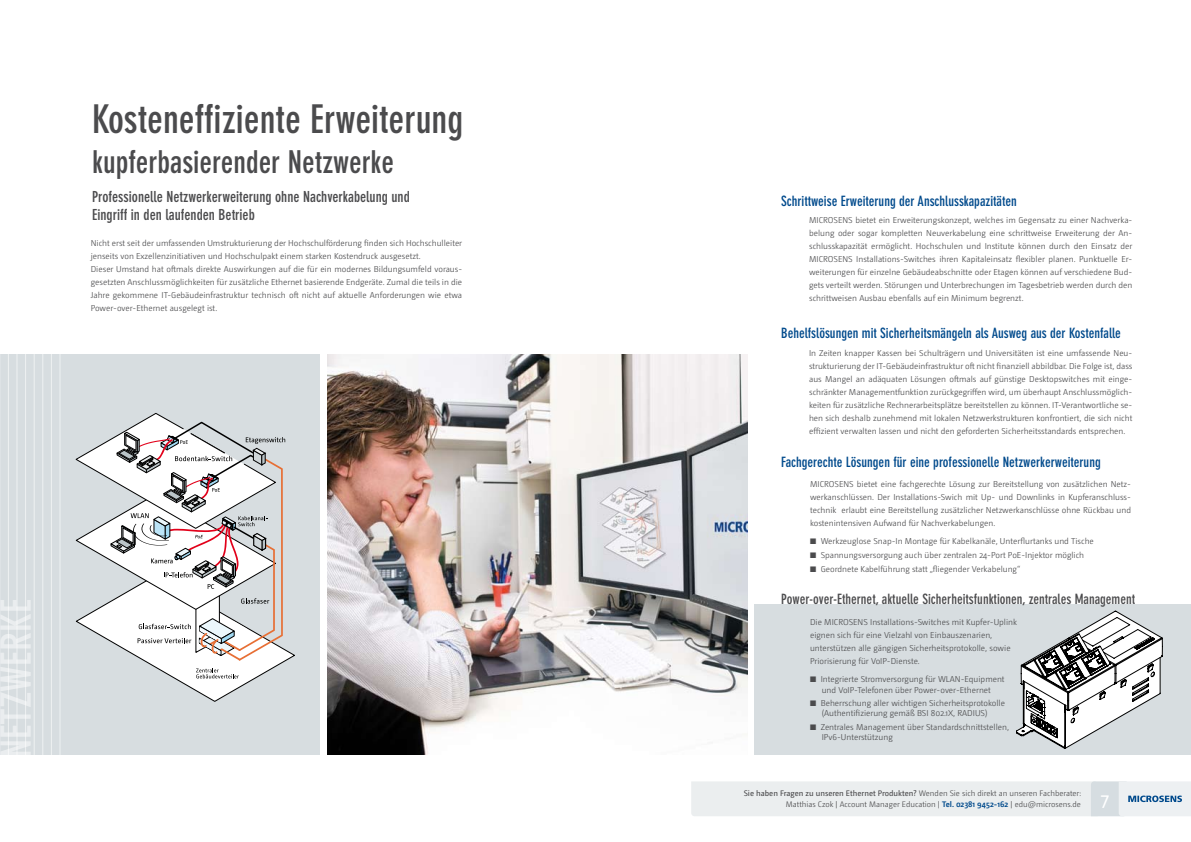
<style>
.page{position:relative;width:1191px;height:842px;background:#fff}
.page>*{position:absolute;margin:0;border:0;box-sizing:border-box;transform-origin:0 0}
.t1{font:700 condensed 39px "DIN Neuzeit Grotesk";color:#4b4b4d}
.t2{font:700 condensed 31px "DIN Neuzeit Grotesk";color:#4b4b4d}
.t3{font:18px "Camingo";color:#fff}
.t4{font:700 condensed 15px/18px "DIN Neuzeit Grotesk";color:#4b4b4d}
.t5{font:700 condensed 14px "DIN Neuzeit Grotesk";color:#004a8c}
.t6{font:700 condensed 14px "DIN Neuzeit Grotesk";color:#4b4b4d}
.t7{font:300 8.5px/13px "Camingo";color:#4b4b4d}
.t8{font:300 8px/11px "Camingo";color:#4b4b4d;text-align:right}
.s1{font-weight:400}
.s2{font-weight:600;color:#004a8c}
</style>
<div class="page">
<div style="left:0;top:354px;width:320px;height:401px;background:#d7dde0"></div>
<div style="left:754px;top:604px;width:437px;height:151px;background:#d7dde0"></div>
<hr style="left:34px;top:247px;width:1px;height:595px;background:#fff">
<hr style="left:0;top:247px;width:1px;height:595px;background:#fff">
<hr style="left:42px;top:247px;width:1px;height:595px;background:#fff">
<hr style="left:8px;top:247px;width:1px;height:595px;background:#fff">
<hr style="left:51px;top:247px;width:1px;height:595px;background:#fff">
<hr style="left:17px;top:247px;width:1px;height:595px;background:#fff">
<hr style="left:60px;top:247px;width:1px;height:595px;background:#fff">
<hr style="left:25px;top:247px;width:1px;height:595px;background:#fff">
<svg style="left:691px;top:781px;width:500px;height:35px;background:#e7ebed"></svg>
<img style="left:328px;top:354px;width:419px;height:401px">
<svg style="left:1016px;top:611px;width:146px;height:138px"></svg>
<svg style="left:76px;top:413px;width:219px;height:289px"></svg>
<h1 class="t1" style="left:92px;top:97px;width:373px">Kosteneffiziente Erweiterung</h1>
<h2 class="t2" style="left:92px;top:144px;width:303px">kupferbasierender Netzwerke</h2>
<h3 class="t4" style="left:92px;top:187px;width:319px">Professionelle Netzwerkerweiterung ohne Nachverkabelung und<br>Eingriff in den laufenden Betrieb</h3>
<p class="t7" style="left:91px;top:237px;width:373px">Nicht erst seit der umfassenden Umstrukturierung der Hochschulförderung finden sich Hochschulleiter jenseits von Exzellenzinitiativen und Hochschulpakt einem starken Kostendruck ausgesetzt.<br>Dieser Umstand hat oftmals direkte Auswirkungen auf die für ein modernes Bildungsumfeld voraus&shy;gesetzten Anschlussmöglichkeiten für zusätzliche Ethernet basierende Endgeräte. Zumal die teils in die Jahre gekommene IT-Gebäudeinfrastruktur technisch oft nicht auf aktuelle Anforderungen wie etwa Power-over-Ethernet ausgelegt ist.</p>
<h3 class="t5" style="left:781px;top:193px;width:237px">Schrittweise Erweiterung der Anschlusskapazitäten</h3>
<p class="t7" style="left:809px;top:214px;width:325px;text-align:justify">MICROSENS bietet ein Erweiterungskonzept, welches im Gegensatz zu einer Nachverka&shy;belung oder sogar kompletten Neuverkabelung eine schrittweise Erweiterung der An&shy;schlusskapazität ermöglicht. Hochschulen und Institute können durch den Einsatz der MICROSENS Installations-Switches ihren Kapitaleinsatz flexibler planen. Punktuelle Er&shy;weiterungen für einzelne Gebäudeabschnitte oder Etagen können auf verschiedene Bud&shy;gets verteilt werden. Störungen und Unterbrechungen im Tagesbetrieb werden durch den schrittweisen Ausbau ebenfalls auf ein Minimum begrenzt.</p>
<h3 class="t5" style="left:781px;top:325px;width:341px">Behelfslösungen mit Sicherheitsmängeln als Ausweg aus der Kostenfalle</h3>
<p class="t7" style="left:809px;top:346px;width:325px;text-align:justify">In Zeiten knapper Kassen bei Schulträgern und Universitäten ist eine umfassende Neu&shy;strukturierung der IT-Gebäudeinfrastruktur oft nicht finanziell abbildbar. Die Folge ist, dass aus Mangel an adäquaten Lösungen oftmals auf günstige Desktopswitches mit einge&shy;schränkter Managementfunktion zurückgegriffen wird, um überhaupt Anschlussmöglich&shy;keiten für zusätzliche Rechnerarbeitsplätze bereitstellen zu können. IT-Verantwortliche se&shy;hen sich deshalb zunehmend mit lokalen Netzwerkstrukturen konfrontiert, die sich nicht effizient verwalten lassen und nicht den geforderten Sicherheitsstandards entsprechen.</p>
<h3 class="t5" style="left:781px;top:454px;width:321px">Fachgerechte Lösungen für eine professionelle Netzwerkerweiterung</h3>
<p class="t7" style="left:810px;top:478px;width:322px;text-align:justify">MICROSENS bietet eine fachgerechte Lösung zur Bereitstellung von zusätzlichen Netz&shy;werkanschlüssen. Der Installations-Swich mit Up- und Downlinks in Kupferanschluss&shy;technik erlaubt eine Bereitstellung zusätzlicher Netzwerkanschlüsse ohne Rückbau und kostenintensiven Aufwand für Nachverkabelungen.</p>
<p class="t7" style="left:810px;top:535px;width:285px">■ Werkzeuglose Snap-In Montage für Kabelkanäle, Unterflurtanks und Tische</p>
<p class="t7" style="left:810px;top:549px;width:276px">■ Spannungsversorgung auch über zentralen 24-Port PoE-Injektor möglich</p>
<p class="t7" style="left:810px;top:562px;width:212px">■ Geordnete Kabelführung statt „fliegender Verkabelung“</p>
<h3 class="t6" style="left:781px;top:591px;width:355px">Power-over-Ethernet, aktuelle Sicherheitsfunktionen, zentrales Management</h3>
<p class="t7" style="left:810px;top:615px;width:208px">Die MICROSENS Installations-Switches mit Kupfer-Uplink eignen sich für eine Vielzahl von Einbauszenarien, unterstützen alle gängigen Sicherheitsprotokolle, sowie Priorisierung für VoIP-Dienste.</p>
<p class="t7" style="left:810px;top:674px;width:196px;line-height:10.2px;text-align:center">■ Integrierte Stromversorgung für WLAN-Equipment und VoIP-Telefonen über Power-over-Ethernet</p>
<p class="t7" style="left:821px;top:698px;width:185px;line-height:10.2px;text-indent:-12px">■ Beherrschung aller wichtigen Sicherheitsprotokolle (Authentifizierung gemäß BSI 802.1X, RADIUS)</p>
<p class="t7" style="left:821px;top:722px;width:189px;line-height:10.2px;text-indent:-12px">■ Zentrales Management über Standardschnittstellen,<br>IPv6-Unterstützung</p>
<p class="t8" style="left:744px;top:788px;width:339px"><span class="s1">Sie haben Fragen zu unseren Ethernet Produkten?</span> Wenden Sie sich direkt an unseren Fachberater:<br>Matthias Czok | Account Manager Education | <span class="s2">Tel. 02381 9452-162</span> | edu@microsens.de</p>
<h3 class="t3" style="left:1101px;top:788px;width:9px">7</h3>
</div>
